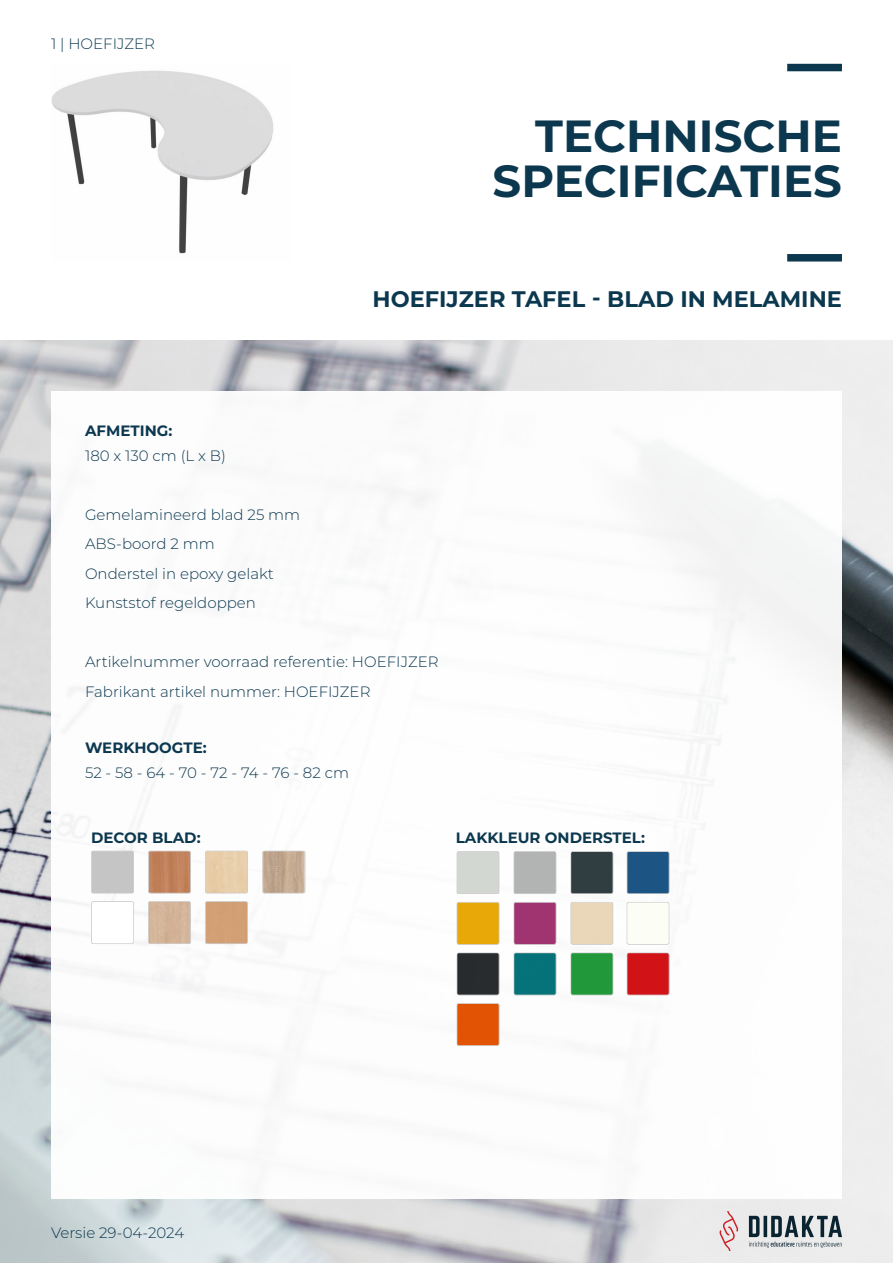
<style>
.page{position:relative;width:893px;height:1263px;background:#fff}
.page>*{position:absolute;margin:0;border:0;box-sizing:border-box;transform-origin:0 0}
.t1{font:700 45px/45px "Montserrat";color:#0c384f;text-align:right}
.Titel_2{font:700 22.5px "Montserrat";color:#0c384f}
.Platte_tekst{font:300 15px "Montserrat";color:#0c384f}
.Titel_3{font:700 15px "Montserrat";color:#0c384f}
</style>
<div class="page">
<img style="left:0;top:340px;width:893px;height:923px">
<div style="left:51px;top:391px;width:791px;height:808px;background:#fff"></div>
<svg style="left:719px;top:1212px;width:19px;height:38px"></svg>
<svg style="left:749px;top:1216px;width:93px;height:32px;background:#97a0a5"></svg>
<div style="left:787px;top:64px;width:55px;height:7px;background:#0c384f"></div>
<div style="left:787px;top:254px;width:55px;height:7px;background:#0c384f"></div>
<div style="left:91px;top:850px;width:43px;height:43px;background:#c5c5c5"></div>
<svg style="left:148px;top:850px;width:43px;height:43px;background:#c28865"></svg>
<svg style="left:205px;top:850px;width:43px;height:43px;background:#e6cead"></svg>
<svg style="left:263px;top:850px;width:43px;height:43px;background:#c4ac96"></svg>
<svg style="left:91px;top:901px;width:43px;height:43px"></svg>
<svg style="left:148px;top:901px;width:43px;height:43px;background:#d3b69c"></svg>
<svg style="left:205px;top:901px;width:43px;height:43px;background:#d2a37c"></svg>
<svg style="left:456px;top:851px;width:214px;height:195px"></svg>
<img style="left:51px;top:70px;width:223px;height:184px">
<p class="Platte_tekst" style="left:51px;top:33px;width:105px">1 | HOEFIJZER</p>
<p class="Titel_3" style="left:85px;top:419px;width:89px">AFMETING:</p>
<p class="Platte_tekst" style="left:85px;top:445px;width:142px">180 x 130 cm (L x B)</p>
<p class="Platte_tekst" style="left:85px;top:504px;width:217px">Gemelamineerd blad 25 mm</p>
<p class="Platte_tekst" style="left:85px;top:534px;width:131px">ABS-boord 2 mm</p>
<p class="Platte_tekst" style="left:85px;top:563px;width:190px">Onderstel in epoxy gelakt</p>
<p class="Platte_tekst" style="left:85px;top:593px;width:172px">Kunststof regeldoppen</p>
<h1 class="t1" style="left:493px;top:111px;width:351px">TECHNISCHE<br>SPECIFICATIES</h1>
<p class="Titel_2" style="left:373px;top:282px;width:471px">HOEFIJZER TAFEL - BLAD IN MELAMINE</p>
<p class="Platte_tekst" style="left:85px;top:652px;width:355px">Artikelnummer voorraad referentie: HOEFIJZER</p>
<p class="Platte_tekst" style="left:85px;top:681px;width:287px">Fabrikant artikel nummer: HOEFIJZER</p>
<p class="Titel_3" style="left:85px;top:737px;width:123px">WERKHOOGTE:</p>
<p class="Platte_tekst" style="left:85px;top:762px;width:265px">52 - 58 - 64 - 70 - 72 - 74 - 76 - 82 cm</p>
<p class="Titel_3" style="left:91px;top:826px;width:111px">DECOR BLAD:</p>
<p class="Titel_3" style="left:456px;top:826px;width:191px">LAKKLEUR ONDERSTEL:</p>
<p class="Platte_tekst" style="left:51px;top:1223px;width:135px">Versie 29-04-2024</p>
</div>
